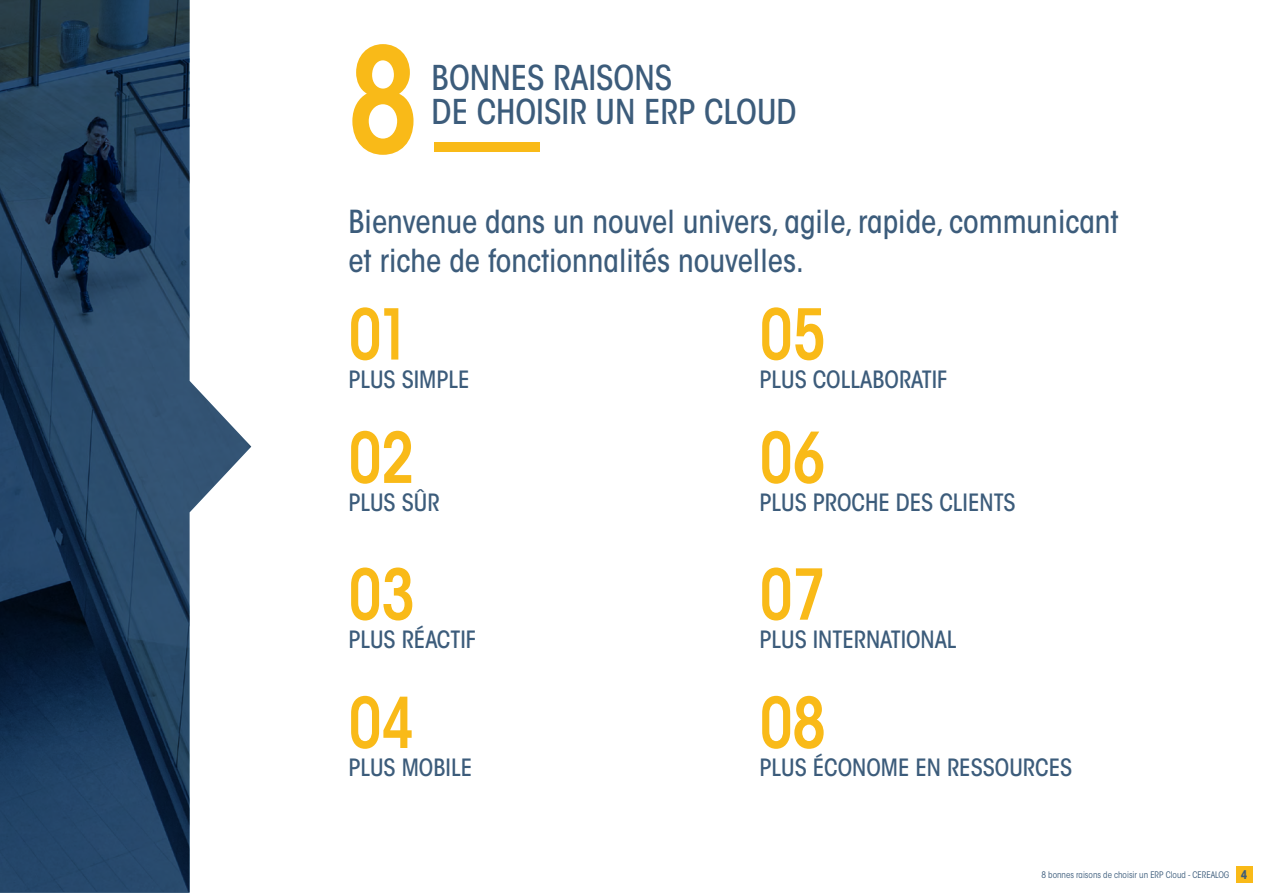
<style>
.page{position:relative;width:1263px;height:893px;background:#fff}
.page>*{position:absolute;margin:0;border:0;box-sizing:border-box;transform-origin:0 0}
.t1{font:600 condensed 144.9px "ITC Avant Garde Std";color:#f9ba18;scale:.89 1}
.t2{font:600 condensed 69.45px "ITC Avant Garde Std";letter-spacing:-.01em;color:#f9ba18;scale:.89 1}
.Body_Text{font:500 condensed 34.05px/34px "ITC Avant Garde Std";color:#3c5c7b}
.Body_Text-2{font:500 condensed 31.5px/38.2px "ITC Avant Garde Std";color:#3c5c7b}
.Body_Text-3{font:500 condensed 23.55px "ITC Avant Garde Std";color:#3c5c7b}
.Body_Text-4{font:700 condensed 12px "ITC Avant Garde Std";color:#3c5c7b}
.Body_Text-5{font:condensed 9px "ITC Avant Garde Std";color:#3c5c7b}
</style>
<div class="page">
<svg style="left:0;top:0;width:251px;height:893px"></svg>
<div style="left:1236px;top:866px;width:16px;height:16px;background:#f9ba18"></div>
<div style="left:434px;top:143px;width:106px;height:9px;background:#f9ba18"></div>
<h1 class="t1" style="left:348px;top:10px;width:80px">8</h1>
<p class="Body_Text" style="left:432px;top:61px;width:366px">BONNES RAISONS<br>DE CHOISIR UN ERP CLOUD</p>
<p class="Body_Text-2" style="left:348px;top:203px;width:772px">Bienvenue dans un nouvel univers, agile, rapide, communicant et riche de fonctionnalités nouvelles.</p>
<h2 class="t2" style="left:348px;top:291px;width:72px">01</h2>
<h2 class="t2" style="left:759px;top:291px;width:76px">05</h2>
<p class="Body_Text-3" style="left:348px;top:365px;width:123px">PLUS SIMPLE</p>
<p class="Body_Text-3" style="left:759px;top:365px;width:189px">PLUS COLLABORATIF</p>
<h2 class="t2" style="left:348px;top:414px;width:76px">02</h2>
<h2 class="t2" style="left:759px;top:414px;width:76px">06</h2>
<p class="Body_Text-3" style="left:348px;top:488px;width:93px">PLUS SÛR</p>
<p class="Body_Text-3" style="left:759px;top:488px;width:258px">PLUS PROCHE DES CLIENTS</p>
<h2 class="t2" style="left:348px;top:551px;width:76px">03</h2>
<h2 class="t2" style="left:759px;top:551px;width:76px">07</h2>
<p class="Body_Text-3" style="left:348px;top:625px;width:129px">PLUS RÉACTIF</p>
<p class="Body_Text-3" style="left:759px;top:625px;width:199px">PLUS INTERNATIONAL</p>
<h2 class="t2" style="left:348px;top:679px;width:76px">04</h2>
<h2 class="t2" style="left:759px;top:679px;width:76px">08</h2>
<p class="Body_Text-3" style="left:348px;top:753px;width:125px">PLUS MOBILE</p>
<p class="Body_Text-3" style="left:759px;top:753px;width:314px">PLUS ÉCONOME EN RESSOURCES</p>
<p class="Body_Text-5" style="left:1041px;top:869px;width:189px">8 bonnes raisons de choisir un ERP Cloud - CEREALOG</p>
<p class="Body_Text-4" style="left:1241px;top:867px;width:8px">4</p>
</div>
